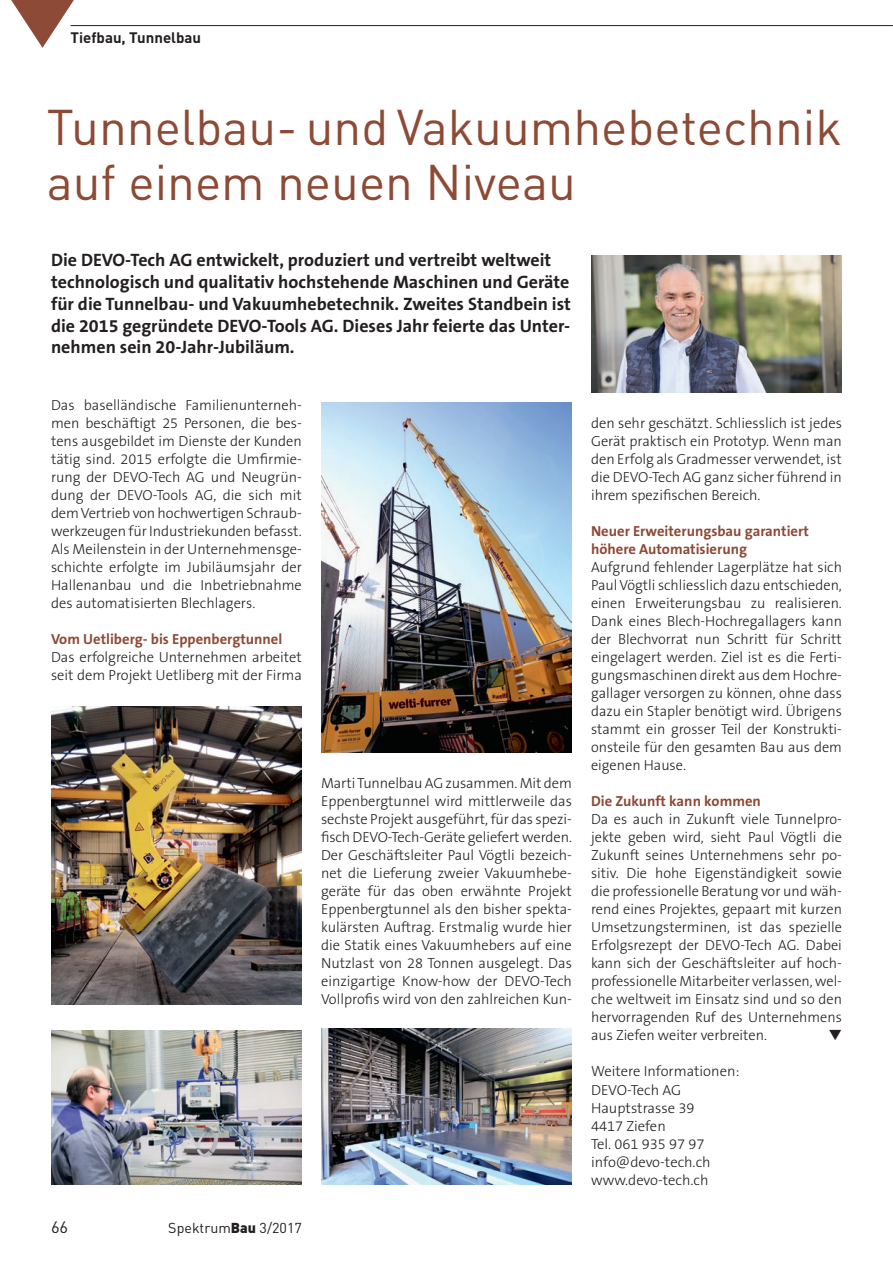
<style>
.page{position:relative;width:893px;height:1263px;background:#fff}
.page>*{position:absolute;margin:0;border:0;box-sizing:border-box;transform-origin:0 0}
.t1{font:49.5px/55.5px "DIN";color:#8d4a36}
.t2{font:700 18px/21.8px "The Sans B7";color:#231f20}
.t3{font:16.5px "DIN";color:#231f20}
.t4{font:700 15px "DIN";color:#231f20}
.t5{font:300 14.7px/18px "The Sans B3";color:#231f20;text-align:justify}
.t6{font:700 14.7px/18px "The Sans B7";color:#8d4a36}
.t7{font:14.25px "DIN";color:#231f20}
.s1{font-weight:900}
</style>
<div class="page">
<svg style="left:11px;top:0;width:73px;height:48px"></svg>
<hr style="left:71px;top:25px;width:822px;height:1px;background:#231f20">
<img style="left:591px;top:256px;width:251px;height:136px">
<img style="left:321px;top:402px;width:251px;height:350px">
<img style="left:321px;top:1029px;width:251px;height:155px">
<img style="left:51px;top:1030px;width:251px;height:154px">
<img style="left:51px;top:707px;width:251px;height:297px">
<p class="t4" style="left:71px;top:27px;width:132px">Tiefbau, Tunnelbau</p>
<h1 class="t1" style="left:47px;top:98px;width:797px">Tunnelbau- und Vakuumhebetechnik auf einem neuen Niveau</h1>
<p class="t2" style="left:51px;top:250px;width:521px">Die DEVO-Tech AG entwickelt, produziert und vertreibt weltweit technologisch und qualitativ hochstehende Maschinen und Geräte für die Tunnelbau- und Vakuumhebetechnik. Zweites Standbein ist die 2015 gegründete DEVO-Tools AG. Dieses Jahr feierte das Unter&shy;nehmen sein 20-Jahr-Jubiläum.</p>
<p class="t5" style="left:51px;top:397px;width:252px">Das baselländische Familienunterneh&shy;men beschäftigt 25 Personen, die bes&shy;tens ausgebildet im Dienste der Kunden tätig sind. 2015 erfolgte die Umfirmie&shy;rung der DEVO-Tech AG und Neugrün&shy;dung der DEVO-Tools AG, die sich mit dem Vertrieb von hochwertigen Schraub&shy;werkzeugen für Industriekunden befasst.<br>Als Meilenstein in der Unternehmensge&shy;schichte erfolgte im Jubiläumsjahr der Hallenanbau und die Inbetriebnahme des automatisierten Blechlagers.</p>
<p class="t6" style="left:51px;top:631px;width:233px">Vom Uetliberg- bis Eppenbergtunnel</p>
<p class="t5" style="left:51px;top:649px;width:252px">Das erfolgreiche Unternehmen arbeitet seit dem Projekt Uetliberg mit der Firma</p>
<p class="t5" style="left:321px;top:775px;width:252px">Marti Tunnelbau AG zusammen. Mit dem Eppenbergtunnel wird mittlerweile das sechste Projekt ausgeführt, für das spezi&shy;fisch DEVO-Tech-Geräte geliefert werden.<br>Der Geschäftsleiter Paul Vögtli bezeich&shy;net die Lieferung zweier Vakuumhebe&shy;geräte für das oben erwähnte Projekt Eppenbergtunnel als den bisher spekta&shy;kulärsten Auftrag. Erstmalig wurde hier die Statik eines Vakuumhebers auf eine Nutzlast von 28 Tonnen ausgelegt. Das einzigartige Know-how der DEVO-Tech Vollprofis wird von den zahlreichen Kun-</p>
<p class="t3" style="left:51px;top:1217px;width:19px">66</p>
<p class="t7" style="left:168px;top:1219px;width:135px">Spektrum<span class="s1">Bau</span> 3/2017</p>
<p class="t5" style="left:591px;top:415px;width:252px">den sehr geschätzt. Schliesslich ist jedes Gerät praktisch ein Prototyp. Wenn man den Erfolg als Gradmesser verwendet, ist die DEVO-Tech AG ganz sicher führend in ihrem spezifischen Bereich.</p>
<p class="t6" style="left:591px;top:523px;width:219px">Neuer Erweiterungsbau garantiert höhere Automatisierung</p>
<p class="t5" style="left:591px;top:559px;width:252px">Aufgrund fehlender Lagerplätze hat sich Paul Vögtli schliesslich dazu entschieden, einen Erweiterungsbau zu realisieren.<br>Dank eines Blech-Hochregallagers kann der Blechvorrat nun Schritt für Schritt eingelagert werden. Ziel ist es die Ferti&shy;gungsmaschinen direkt aus dem Hochre&shy;gallager versorgen zu können, ohne dass dazu ein Stapler benötigt wird. Übrigens stammt ein grosser Teil der Konstrukti&shy;onsteile für den gesamten Bau aus dem eigenen Hause.</p>
<p class="t6" style="left:591px;top:793px;width:171px">Die Zukunft kann kommen</p>
<p class="t5" style="left:591px;top:811px;width:252px">Da es auch in Zukunft viele Tunnelpro&shy;jekte geben wird, sieht Paul Vögtli die Zukunft seines Unternehmens sehr po&shy;sitiv. Die hohe Eigenständigkeit sowie die professionelle Beratung vor und wäh&shy;rend eines Projektes, gepaart mit kurzen Umsetzungsterminen, ist das spezielle Erfolgsrezept der DEVO-Tech AG. Dabei kann sich der Geschäftsleiter auf hoch&shy;professionelle Mitarbeiter verlassen, wel&shy;che weltweit im Einsatz sind und so den hervorragenden Ruf des Unternehmens aus Ziefen weiter verbreiten.</p>
<p class="t5" style="left:591px;top:1063px;width:150px;text-align:left">Weitere Informationen:<br>DEVO-Tech AG<br>Hauptstrasse 39<br>4417 Ziefen<br>Tel. 061 935 97 97 info@devo-tech.ch www.devo-tech.ch</p>
</div>
